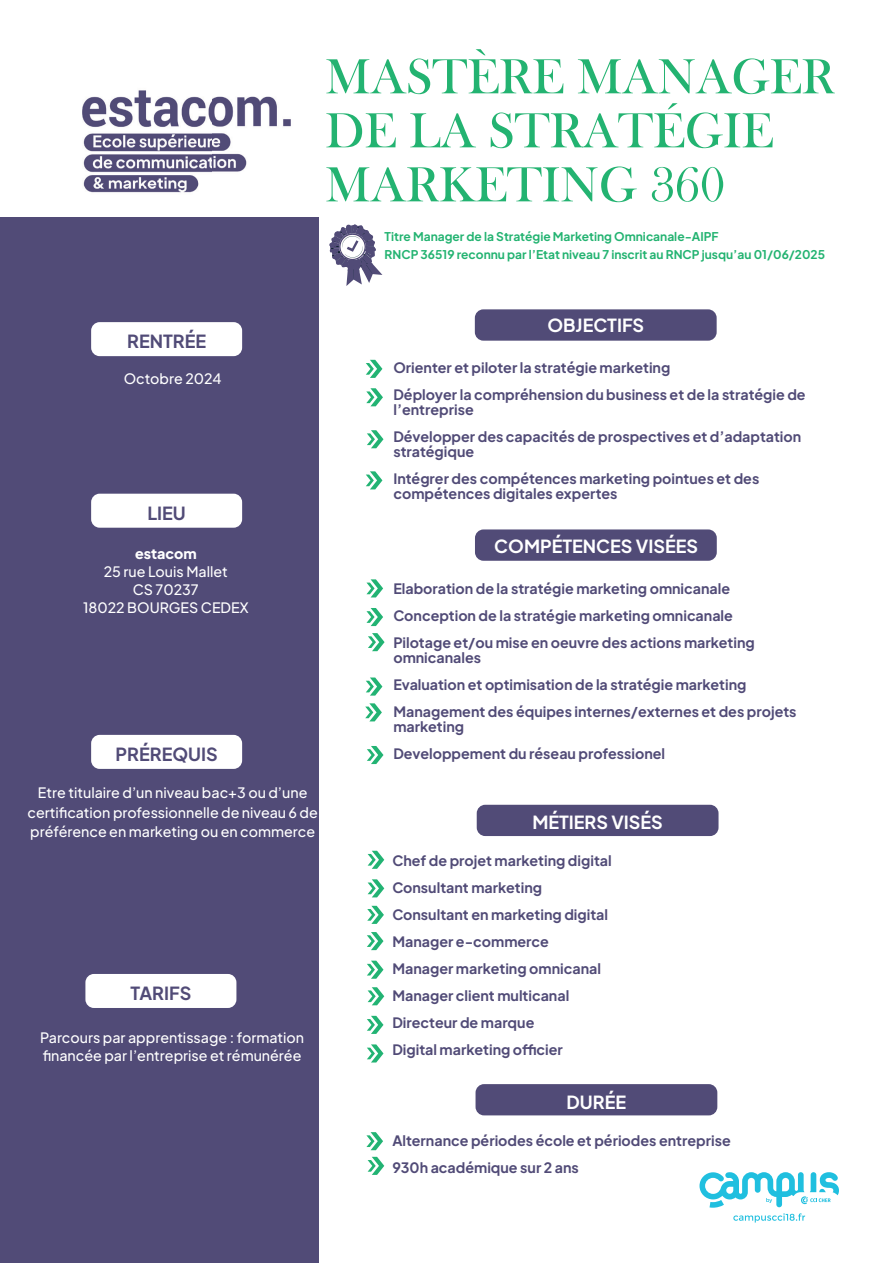
<style>
.page{position:relative;width:893px;height:1263px;background:#fff}
.page>*{position:absolute;margin:0;border:0;box-sizing:border-box;transform-origin:0 0}
.t1{font:51px/54px "Bask Old Face";color:#23b371}
.t2{font:700 18px "Plus Jakarta Sans";color:#fff}
.t3{font:700 18px "Plus Jakarta Sans";color:#514b77}
.t4{font:700 14.25px/27px "Plus Jakarta Sans";color:#514b77}
.t5{font:500 14.25px/18px "Plus Jakarta Sans";color:#fff;text-align:center}
.t6{font:800 14.25px "Plus Jakarta Sans";color:#fff}
.t7{font:700 12px/18px "Plus Jakarta Sans";color:#23b371}
</style>
<div class="page">
<div style="left:0;top:218px;width:319px;height:1045px;background:#514b77"></div>
<div style="left:475px;top:529px;width:242px;height:32px;background:#514b77;border-radius:9px"></div>
<div style="left:475px;top:309px;width:242px;height:32px;background:#514b77;border-radius:9px"></div>
<div style="left:477px;top:805px;width:241px;height:31px;background:#514b77;border-radius:9px"></div>
<svg style="left:329px;top:224px;width:53px;height:62px"></svg>
<svg style="left:366px;top:388px;width:17px;height:18px"></svg>
<svg style="left:367px;top:430px;width:16px;height:18px"></svg>
<svg style="left:366px;top:360px;width:16px;height:18px"></svg>
<svg style="left:368px;top:879px;width:16px;height:18px"></svg>
<svg style="left:367px;top:906px;width:17px;height:18px"></svg>
<svg style="left:368px;top:851px;width:16px;height:18px"></svg>
<svg style="left:367px;top:961px;width:16px;height:18px"></svg>
<svg style="left:368px;top:987px;width:16px;height:18px"></svg>
<svg style="left:367px;top:932px;width:16px;height:18px"></svg>
<svg style="left:367px;top:1044px;width:16px;height:18px"></svg>
<svg style="left:367px;top:1016px;width:16px;height:18px"></svg>
<svg style="left:366px;top:608px;width:17px;height:18px"></svg>
<svg style="left:368px;top:633px;width:17px;height:18px"></svg>
<svg style="left:366px;top:579px;width:17px;height:18px"></svg>
<svg style="left:366px;top:677px;width:16px;height:19px"></svg>
<svg style="left:366px;top:1132px;width:17px;height:18px"></svg>
<div style="left:475px;top:1084px;width:242px;height:31px;background:#514b77;border-radius:9px"></div>
<svg style="left:365px;top:703px;width:17px;height:18px"></svg>
<svg style="left:367px;top:746px;width:16px;height:18px"></svg>
<div style="left:91px;top:322px;width:151px;height:34px;background:#fff;border-radius:9px"></div>
<div style="left:91px;top:494px;width:151px;height:34px;background:#fff;border-radius:9px"></div>
<div style="left:91px;top:735px;width:151px;height:34px;background:#fff;border-radius:9px"></div>
<svg style="left:366px;top:471px;width:16px;height:18px"></svg>
<div style="left:85px;top:974px;width:151px;height:34px;background:#fff;border-radius:9px"></div>
<img style="left:54px;top:90px;width:265px;height:128px">
<svg style="left:368px;top:1157px;width:16px;height:18px"></svg>
<svg style="left:699px;top:1172px;width:140px;height:50px"></svg>
<h1 class="t1" style="left:325px;top:51px;width:511px">MASTÈRE MANAGER<br>DE LA STRATÉGIE<br>MARKETING 360</h1>
<p class="t7" style="left:385px;top:226px;width:442px">Titre Manager de la Stratégie Marketing Omnicanale-AIPF<br>RNCP 36519 reconnu par l’Etat niveau 7 inscrit au RNCP jusqu’au 01/06/2025</p>
<p class="t3" style="left:127px;top:325px;width:81px">RENTRÉE</p>
<p class="t5" style="left:124px;top:368px;width:99px">Octobre 2024</p>
<p class="t3" style="left:147px;top:497px;width:40px">LIEU</p>
<p class="t6" style="left:135px;top:540px;width:63px">estacom</p>
<p class="t5" style="left:83px;top:561px;width:167px">25 rue Louis Mallet<br>CS 70237<br>18022 BOURGES CEDEX</p>
<p class="t3" style="left:115px;top:738px;width:104px">PRÉREQUIS</p>
<p class="t5" style="left:28px;top:781px;width:292px;line-height:19.5px">Etre titulaire d’un niveau bac+3 ou d’une certification professionnelle de niveau 6 de préférence en marketing ou en commerce</p>
<p class="t3" style="left:131px;top:977px;width:62px">TARIFS</p>
<p class="t5" style="left:40px;top:1027px;width:265px;text-align:left">Parcours par apprentissage : formation financée par l’entreprise et rémunérée</p>
<p class="t2" style="left:547px;top:310px;width:98px">OBJECTIFS</p>
<p class="t4" style="left:393px;top:353px;width:414px">Orienter et piloter la stratégie marketing<br>Déployer la compréhension du business et de la stratégie de</p>
<p class="t4" style="left:393px;top:395px;width:409px">l’entreprise<br>Développer des capacités de prospectives et d’adaptation</p>
<p class="t4" style="left:393px;top:437px;width:367px">stratégique<br>Intégrer des compétences marketing pointues et des</p>
<p class="t4" style="left:393px;top:479px;width:226px">compétences digitales expertes</p>
<p class="t2" style="left:494px;top:530px;width:205px">COMPÉTENCES VISÉES</p>
<p class="t4" style="left:393px;top:573px;width:363px">Elaboration de la stratégie marketing omnicanale<br>Conception de la stratégie marketing omnicanale<br>Pilotage et/ou mise en oeuvre des actions marketing</p>
<p class="t4" style="left:393px;top:642px;width:405px">omnicanales<br>Evaluation et optimisation de la stratégie marketing<br>Management des équipes internes/externes et des projets</p>
<p class="t4" style="left:393px;top:711px;width:273px">marketing<br>Developpement du réseau professionel</p>
<p class="t2" style="left:532px;top:806px;width:132px">MÉTIERS VISÉS</p>
<p class="t4" style="left:392px;top:845px;width:221px">Chef de projet marketing digital<br>Consultant marketing<br>Consultant en marketing digital<br>Manager e-commerce<br>Manager marketing omnicanal<br>Manager client multicanal<br>Directeur de marque<br>Digital marketing officier</p>
<p class="t2" style="left:567px;top:1086px;width:61px">DURÉE</p>
<p class="t4" style="left:392px;top:1125px;width:340px">Alternance périodes école et périodes entreprise<br>930h académique sur 2 ans</p>
</div>
